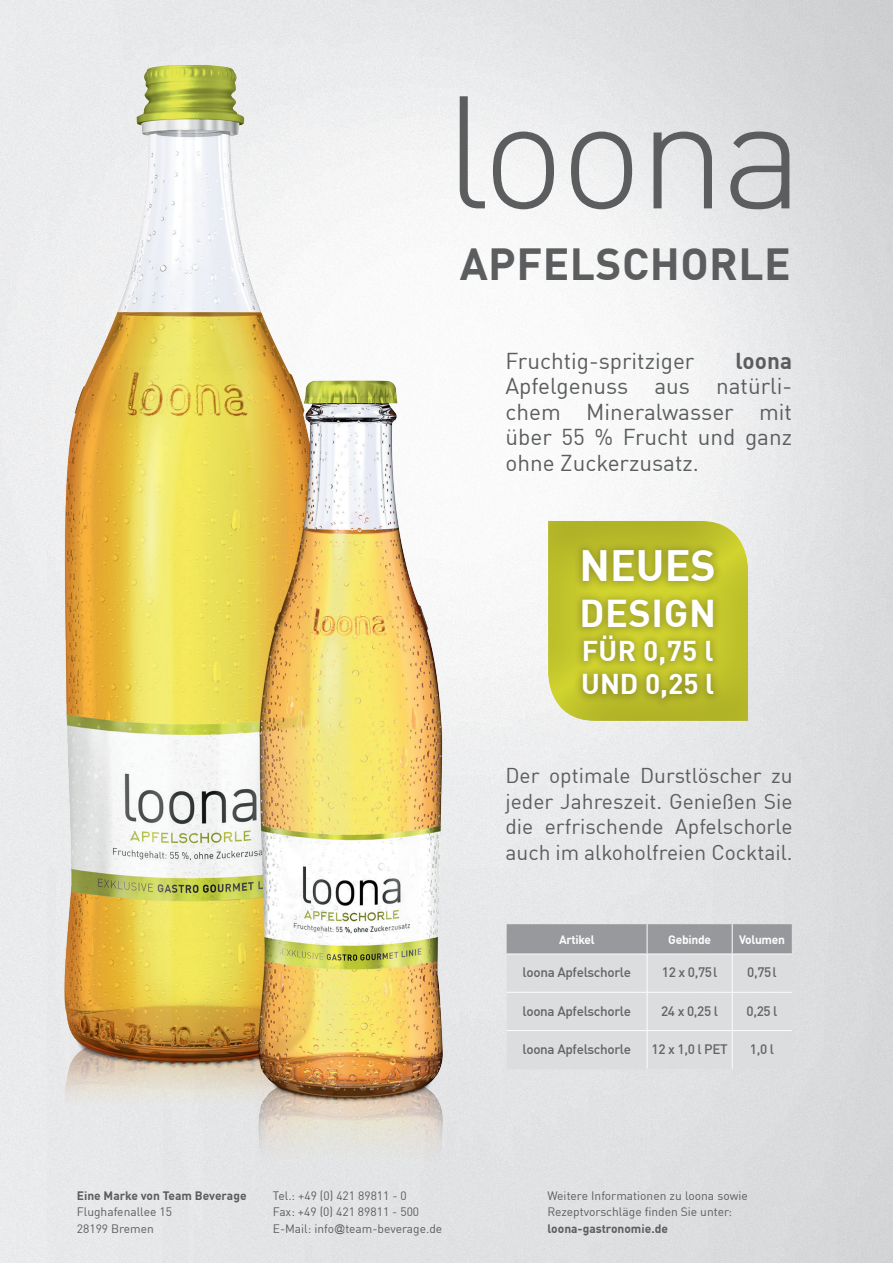
<style>
.page{position:relative;width:893px;height:1263px;background:#fff}
.page>*{position:absolute;margin:0;border:0;box-sizing:border-box;transform-origin:0 0}
.t1{font:700 43.95px "DIN Offc";letter-spacing:.01em;color:#5b5d5e}
.t2{font:42.9px "DIN Bold";color:#fff}
.t3{font:37.95px "DIN Bold";letter-spacing:.015em;color:#fff}
.t4{font:28.05px/33.6px "DIN Bold";letter-spacing:.005em;color:#fff}
.t5{font:22.5px/25.5px "DIN Offc";color:#5b5d5e;text-align:justify}
.t6{font:22.5px "DIN Bold";color:#5b5d5e}
.t7{font:21px/25.5px "DIN Offc";color:#5b5d5e;text-align:justify}
.t8{font:500 13.5px "DIN";letter-spacing:-.025em;color:#5b5d5e}
.t9{font:12px/16.5px "DIN Offc";color:#5b5d5e}
.t10{font:700 12px "DIN Offc";color:#5b5d5e}
.t11{font:700 12px "DIN Offc";letter-spacing:-.025em;color:#fff}
.s1{font-family:"Arial";font-size:10.5px}
</style>
<div class="page">
<img style="left:0;top:0;width:892px;height:1262px">
<svg style="left:506px;top:924px;width:285px;height:144px;background:#cecfd1"></svg>
<hr style="left:646px;top:954px;width:1px;height:37px;background:#fff">
<hr style="left:731px;top:954px;width:1px;height:37px;background:#fff">
<hr style="left:506px;top:1068px;width:141px;height:1px;background:#dcdddf">
<hr style="left:506px;top:953px;width:140px;height:1px;background:#fff">
<hr style="left:646px;top:953px;width:86px;height:1px;background:#fff">
<hr style="left:732px;top:953px;width:59px;height:1px;background:#fff">
<hr style="left:646px;top:1030px;width:1px;height:38px;background:#fff">
<hr style="left:731px;top:1030px;width:1px;height:38px;background:#fff">
<hr style="left:506px;top:991px;width:140px;height:1px;background:#fff">
<hr style="left:646px;top:991px;width:86px;height:1px;background:#fff">
<hr style="left:646px;top:992px;width:1px;height:37px;background:#fff">
<hr style="left:732px;top:991px;width:59px;height:1px;background:#fff">
<hr style="left:731px;top:992px;width:1px;height:37px;background:#fff">
<hr style="left:506px;top:1029px;width:141px;height:1px;background:#fff">
<hr style="left:647px;top:1029px;width:85px;height:1px;background:#fff">
<hr style="left:732px;top:1029px;width:59px;height:1px;background:#fff">
<img style="left:54px;top:34px;width:393px;height:1141px">
<svg style="left:459px;top:96px;width:330px;height:113px"></svg>
<div style="left:546px;top:519px;width:202px;height:204px;background:#231f20;opacity:.25"></div>
<div style="left:573px;top:540px;width:150px;height:168px;background:#231f20;opacity:.25"></div>
<h1 class="t1" style="left:459px;top:235px;width:332px">APFELSCHORLE</h1>
<h3 class="t5" style="left:505px;top:347px;width:190px">Fruchtig-spritziger</h3>
<h3 class="t6" style="left:735px;top:345px;width:58px">loona</h3>
<h3 class="t5" style="left:505px;top:372px;width:288px">Apfelgenuss aus natürli&shy;chem Mineralwasser mit über 55 % Frucht und ganz ohne Zuckerzusatz.</h3>
<h2 class="t2" style="left:579px;top:537px;width:138px">NEUES</h2>
<h3 class="t3" style="left:579px;top:588px;width:138px">DESIGN</h3>
<h3 class="t4" style="left:581px;top:632px;width:134px">FÜR 0,75 l<br>UND 0,25 l</h3>
<h3 class="t7" style="left:505px;top:762px;width:288px">Der optimale Durstlöscher zu jeder Jahreszeit. Genießen Sie die erfrischende Apfelschorle auch im alkoholfreien Cocktail.</h3>
<p class="t11" style="left:559px;top:931px;width:37px">Artikel</p>
<p class="t11" style="left:668px;top:931px;width:44px">Gebinde</p>
<p class="t11" style="left:738px;top:931px;width:47px">Volumen</p>
<p class="t8" style="left:522px;top:963px;width:110px">loona Apfelschorle</p>
<p class="t8" style="left:661px;top:963px;width:57px">12 x 0,75l</p>
<p class="t8" style="left:747px;top:963px;width:31px">0,75l</p>
<p class="t8" style="left:522px;top:1001px;width:110px">loona Apfelschorle</p>
<p class="t8" style="left:661px;top:1001px;width:58px">24 x 0,25 l</p>
<p class="t8" style="left:746px;top:1001px;width:33px">0,25 l</p>
<p class="t8" style="left:522px;top:1040px;width:110px">loona Apfelschorle</p>
<p class="t8" style="left:651px;top:1040px;width:78px">12 x 1,0 l PET</p>
<p class="t8" style="left:749px;top:1040px;width:26px">1,0 l</p>
<p class="t10" style="left:77px;top:1187px;width:171px">Eine Marke von Team Beverage</p>
<p class="t9" style="left:77px;top:1203px;width:96px">Flughafenallee 15<br>28199 Bremen</p>
<p class="t9" style="left:273px;top:1186px;width:171px">Tel.: +49 (0) 421 89811 - 0<br>Fax: +49 (0) 421 89811 - 500<br>E-Mail: info<span class="s1">@</span>team-beverage.de</p>
<p class="t9" style="left:547px;top:1186px;width:202px">Weitere Informationen zu loona sowie<br>Rezeptvorschläge finden Sie unter:</p>
<p class="t10" style="left:547px;top:1220px;width:122px">loona-gastronomie.de</p>
</div>
